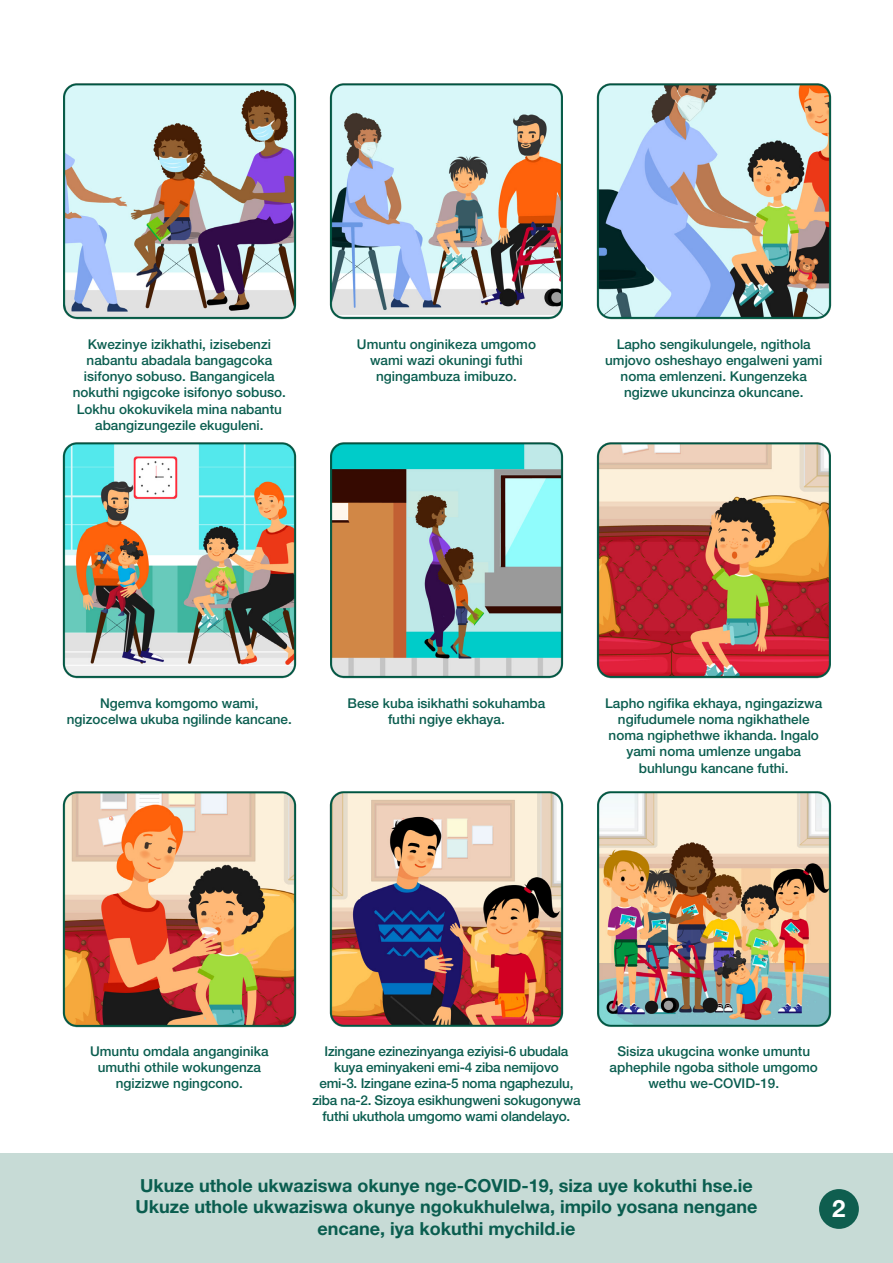
<style>
.page{position:relative;width:893px;height:1263px;background:#fff}
.page>*{position:absolute;margin:0;border:0;box-sizing:border-box;transform-origin:0 0}
.t1{font:700 24px "Helvetica Neue LT Pro";color:#fff}
.t2{font:700 18px/21.6px "Helvetica Neue LT Pro";color:#0a5d4f;text-align:center}
.t3{font:500 13.5px/16.2px "Helvetica Neue LT Pro";color:#0a5d4f;text-align:center}
</style>
<div class="page">
<img style="left:63px;top:83px;width:234px;height:237px">
<img style="left:329px;top:83px;width:234px;height:237px">
<img style="left:596px;top:83px;width:236px;height:237px">
<img style="left:62px;top:442px;width:235px;height:237px">
<img style="left:330px;top:442px;width:234px;height:237px">
<img style="left:596px;top:442px;width:235px;height:237px">
<img style="left:62px;top:791px;width:235px;height:237px">
<img style="left:329px;top:791px;width:235px;height:236px">
<img style="left:597px;top:791px;width:235px;height:236px">
<div style="left:0;top:1153px;width:893px;height:110px;background:#c7dbd6"></div>
<div style="left:819px;top:1189px;width:40px;height:40px;background:#0f5e4f;border-radius:50%"></div>
<p class="t3" style="left:73px;top:336px;width:215px">Kwezinye izikhathi, izisebenzi nabantu abadala bangagcoka isifonyo sobuso. Bangangicela nokuthi ngigcoke isifonyo sobuso.<br>Lokhu okokuvikela mina nabantu abangizungezile ekuguleni.</p>
<p class="t3" style="left:357px;top:336px;width:181px">Umuntu onginikeza umgomo wami wazi okuningi futhi ngingambuza imibuzo.</p>
<p class="t3" style="left:605px;top:336px;width:219px">Lapho sengikulungele, ngithola umjovo osheshayo engalweni yami noma emlenzeni. Kungenzeka ngizwe ukuncinza okuncane.</p>
<p class="t3" style="left:67px;top:695px;width:227px">Ngemva komgomo wami, ngizocelwa ukuba ngilinde kancane.</p>
<p class="t3" style="left:348px;top:695px;width:199px">Bese kuba isikhathi sokuhamba futhi ngiye ekhaya.</p>
<p class="t3" style="left:605px;top:695px;width:219px">Lapho ngifika ekhaya, ngingazizwa ngifudumele noma ngikhathele noma ngiphethwe ikhanda. Ingalo yami noma umlenze ungaba buhlungu kancane futhi.</p>
<p class="t3" style="left:90px;top:1043px;width:180px">Umuntu omdala anganginika umuthi othile wokungenza ngizizwe ngingcono.</p>
<p class="t3" style="left:312px;top:1043px;width:270px">Izingane ezinezinyanga eziyisi-6 ubudala kuya eminyakeni emi-4 ziba nemijovo<br>emi-3. Izingane ezina-5 noma ngaphezulu, ziba na-2. Sizoya esikhungweni sokugonywa futhi ukuthola umgomo wami olandelayo.</p>
<p class="t3" style="left:610px;top:1043px;width:210px">Sisiza ukugcina wonke umuntu aphephile ngoba sithole umgomo wethu we-COVID-19.</p>
<p class="t2" style="left:140px;top:1174px;width:614px">Ukuze uthole ukwaziswa okunye nge-COVID-19, siza uye kokuthi hse.ie</p>
<p class="t2" style="left:135px;top:1196px;width:624px">Ukuze uthole ukwaziswa okunye ngokukhulelwa, impilo yosana nengane encane, iya kokuthi mychild.ie</p>
<p class="t1" style="left:832px;top:1193px;width:15px">2</p>
</div>
